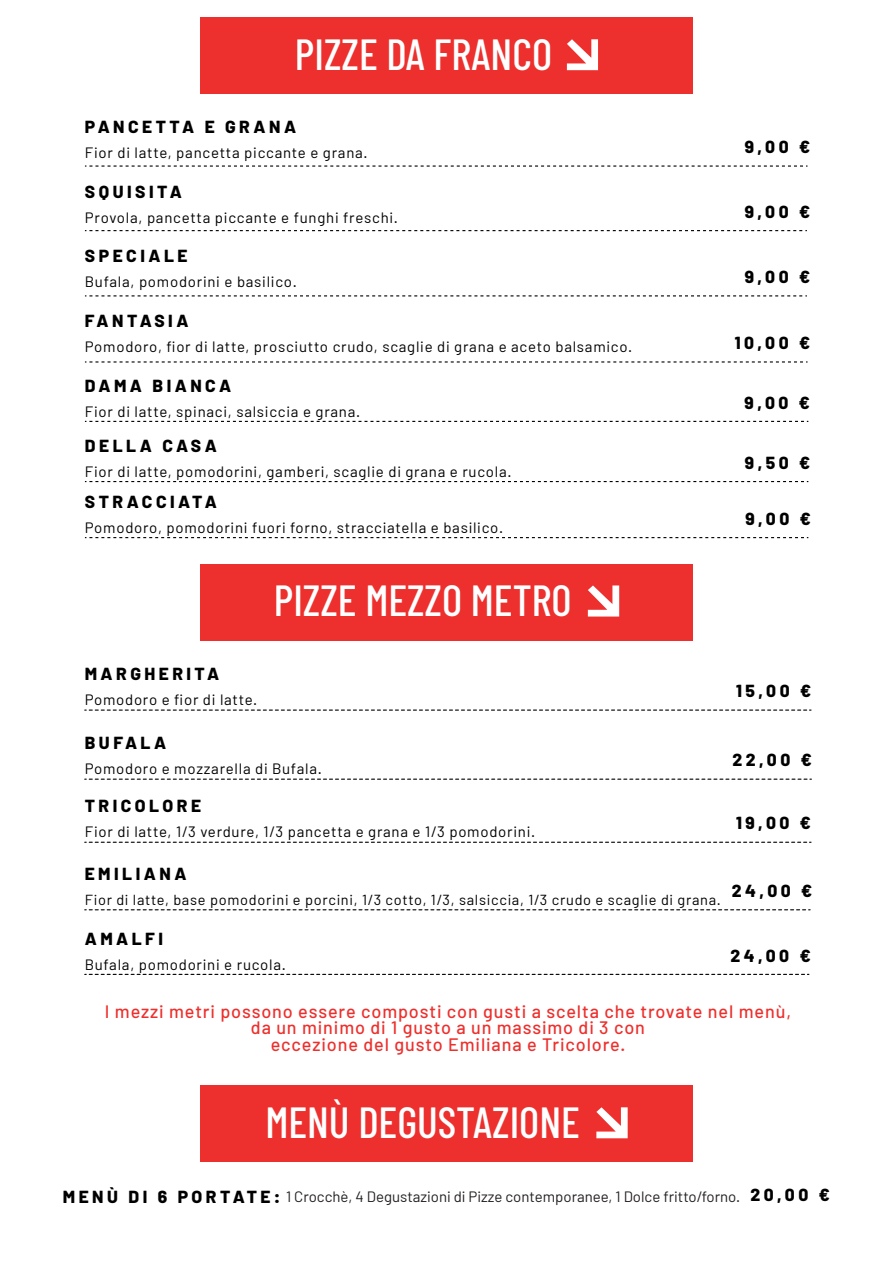
<style>
.page{position:relative;width:893px;height:1263px;background:#fff}
.page>*{position:absolute;margin:0;border:0;box-sizing:border-box;transform-origin:0 0}
.t1{font:500 43.5px "Barlow Condensed";color:#fff}
.t2{font:500 18px/16.6px "Barlow";letter-spacing:.05em;color:#ed302d;text-align:center}
.t3{font:800 17.4px "Barlow";letter-spacing:.2em;color:#000001}
.t4{font:15px "Barlow";letter-spacing:.05em;color:#000001}
.t5{font:15px "Barlow";color:#231f20}
.t6{font:14.55px "Barlow";letter-spacing:.05em;color:#000001}
.s1{font-weight:800;font-size:17.4px;color:#000001}
</style>
<div class="page">
<svg style="left:85px;top:230px;width:722px;height:1px"></svg>
<svg style="left:85px;top:165px;width:722px;height:2px"></svg>
<svg style="left:85px;top:295px;width:722px;height:1px"></svg>
<svg style="left:85px;top:361px;width:722px;height:2px"></svg>
<svg style="left:85px;top:421px;width:723px;height:1px"></svg>
<svg style="left:85px;top:481px;width:723px;height:1px"></svg>
<svg style="left:85px;top:537px;width:723px;height:1px"></svg>
<svg style="left:85px;top:709px;width:726px;height:2px"></svg>
<svg style="left:85px;top:779px;width:726px;height:1px"></svg>
<svg style="left:85px;top:842px;width:726px;height:1px"></svg>
<svg style="left:85px;top:909px;width:725px;height:1px"></svg>
<svg style="left:85px;top:974px;width:724px;height:1px"></svg>
<div style="left:200px;top:1085px;width:493px;height:76px;background:#ed302d"></div>
<svg style="left:596px;top:1107px;width:32px;height:31px"></svg>
<div style="left:200px;top:564px;width:493px;height:77px;background:#ed302d"></div>
<svg style="left:588px;top:585px;width:31px;height:31px"></svg>
<div style="left:200px;top:18px;width:493px;height:76px;background:#ed302d"></div>
<svg style="left:567px;top:39px;width:31px;height:31px"></svg>
<h1 class="t1" style="left:295px;top:23px;width:259px">PIZZE DA FRANCO</h1>
<p class="t3" style="left:85px;top:116px;width:213px">PANCETTA E GRANA</p>
<p class="t4" style="left:85px;top:144px;width:284px">Fior di latte, pancetta piccante e grana.</p>
<p class="t3" style="left:85px;top:181px;width:98px">SQUISITA</p>
<p class="t4" style="left:85px;top:208px;width:315px">Provola, pancetta piccante e funghi freschi.</p>
<p class="t3" style="left:745px;top:136px;width:67px">9,00 €</p>
<p class="t3" style="left:745px;top:201px;width:67px">9,00 €</p>
<p class="t3" style="left:85px;top:245px;width:104px">SPECIALE</p>
<p class="t4" style="left:85px;top:273px;width:213px">Bufala, pomodorini e basilico.</p>
<p class="t3" style="left:745px;top:266px;width:67px">9,00 €</p>
<p class="t3" style="left:85px;top:310px;width:105px">FANTASIA</p>
<p class="t4" style="left:85px;top:337px;width:549px">Pomodoro, fior di latte, prosciutto crudo, scaglie di grana e aceto balsamico.</p>
<p class="t3" style="left:735px;top:332px;width:77px">10,00 €</p>
<p class="t3" style="left:85px;top:374px;width:148px">DAMA BIANCA</p>
<p class="t4" style="left:85px;top:402px;width:277px">Fior di latte, spinaci, salsiccia e grana.</p>
<p class="t3" style="left:745px;top:391px;width:67px">9,00 €</p>
<p class="t3" style="left:85px;top:435px;width:133px">DELLA CASA</p>
<p class="t4" style="left:85px;top:462px;width:428px">Fior di latte, pomodorini, gamberi, scaglie di grana e rucola.</p>
<p class="t3" style="left:85px;top:491px;width:134px">STRACCIATA</p>
<p class="t4" style="left:85px;top:518px;width:420px">Pomodoro, pomodorini fuori forno, stracciatella e basilico.</p>
<h1 class="t1" style="left:274px;top:570px;width:299px">PIZZE MEZZO METRO</h1>
<p class="t3" style="left:85px;top:663px;width:136px">MARGHERITA</p>
<p class="t4" style="left:85px;top:691px;width:174px">Pomodoro e fior di latte.</p>
<p class="t3" style="left:85px;top:732px;width:83px">BUFALA</p>
<p class="t4" style="left:85px;top:760px;width:239px">Pomodoro e mozzarella di Bufala.</p>
<p class="t3" style="left:85px;top:795px;width:118px">TRICOLORE</p>
<p class="t4" style="left:85px;top:823px;width:452px">Fior di latte, 1/3 verdure, 1/3 pancetta e grana e 1/3 pomodorini.</p>
<p class="t3" style="left:745px;top:452px;width:67px">9,50 €</p>
<p class="t3" style="left:745px;top:508px;width:67px">9,00 €</p>
<p class="t3" style="left:736px;top:680px;width:77px">15,00 €</p>
<p class="t3" style="left:732px;top:749px;width:81px">22,00 €</p>
<p class="t3" style="left:736px;top:812px;width:76px">19,00 €</p>
<p class="t3" style="left:85px;top:863px;width:103px">EMILIANA</p>
<p class="t6" style="left:85px;top:890px;width:729px">Fior di latte, base pomodorini e porcini, 1/3 cotto, 1/3, salsiccia, 1/3 crudo e scaglie di grana. <sup>24,00</sup> <sup>€</sup></p>
<p class="t3" style="left:85px;top:927px;width:80px">AMALFI</p>
<p class="t4" style="left:85px;top:955px;width:203px">Bufala, pomodorini e rucola.</p>
<p class="t3" style="left:730px;top:944px;width:82px">24,00 €</p>
<p class="t2" style="left:105px;top:1002px;width:688px">I mezzi metri possono essere composti con gusti a scelta che trovate nel menù, da un minimo di 1 gusto a un massimo di 3 con<br>eccezione del gusto Emiliana e Tricolore.</p>
<h1 class="t1" style="left:265px;top:1091px;width:316px">MENÙ DEGUSTAZIONE</h1>
<p class="t5" style="left:63px;top:1188px;width:768px"><span class="s1">M E N Ù D I 6 P O R TAT E :</span> 1 Crocchè, 4 Degustazioni di Pizze contemporanee, 1 Dolce fritto/forno. <span class="s1">2 0 , 0 0 €</span></p>
</div>
